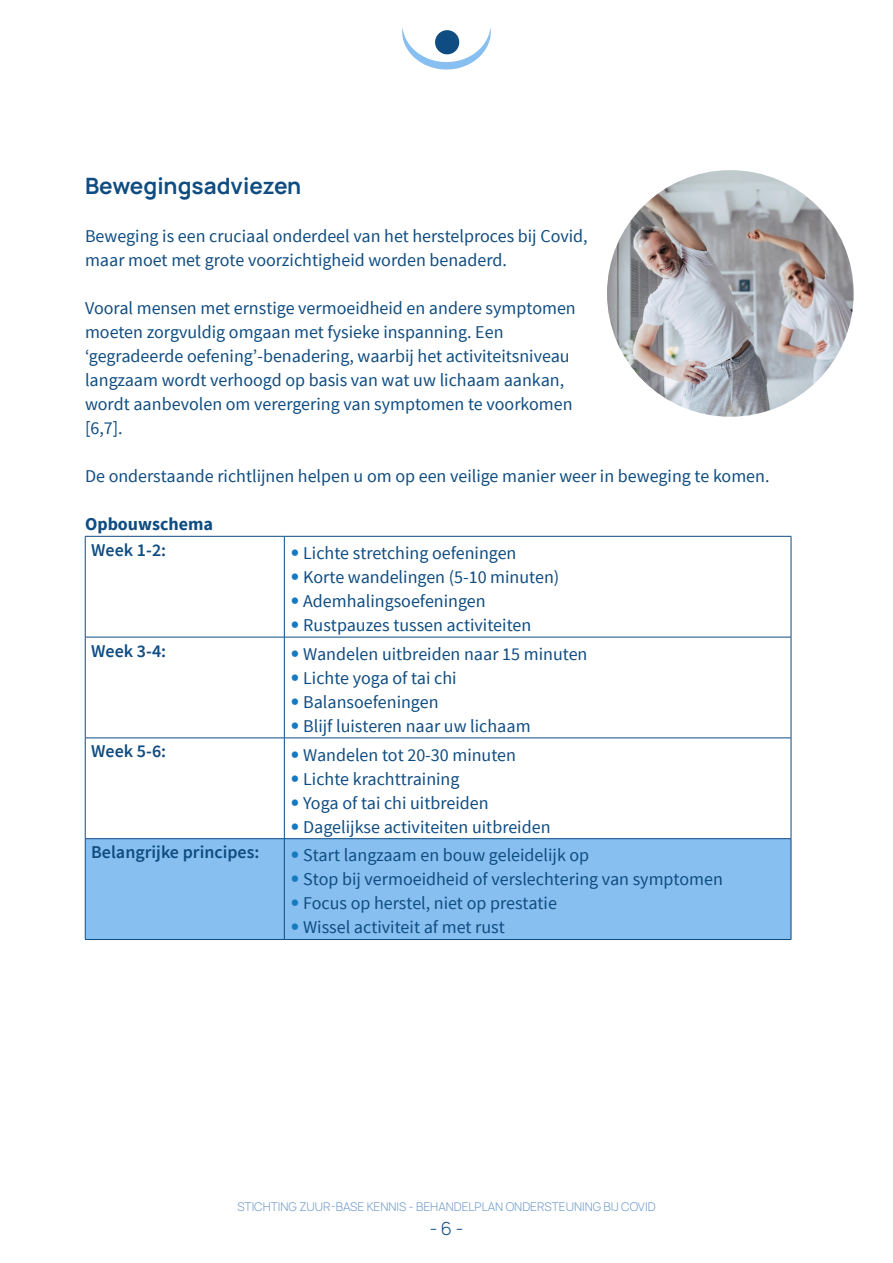
<style>
.page{position:relative;width:893px;height:1263px;background:#fff}
.page>*{position:absolute;margin:0;border:0;box-sizing:border-box;transform-origin:0 0}
.t1{font:700 22.5px "Hauora";color:#0f4c81}
.t2{font:18px/24px "Source Sans Pro";color:#0f4c81}
.t3{font:600 18px "Source Sans Pro";color:#0f4c81}
.t4{font:700 18px "Source Sans Pro";color:#0f4c81}
.t5{font:300 18px "Hauora";color:#0f4c81}
.t6{font:300 12px "Hauora";color:#709aca}
.s1{font-family:"Meta";color:#177ac0}
</style>
<div class="page">
<div style="left:86px;top:839px;width:705px;height:100px;background:#87bff0"></div>
<hr style="left:85px;top:536px;width:199px;height:1px;background:#0f4c81">
<hr style="left:85px;top:536px;width:1px;height:101px;background:#0f4c81">
<hr style="left:284px;top:536px;width:507px;height:1px;background:#0f4c81">
<hr style="left:284px;top:536px;width:1px;height:101px;background:#0f4c81">
<hr style="left:791px;top:536px;width:1px;height:101px;background:#0f4c81">
<hr style="left:85px;top:637px;width:199px;height:1px;background:#0f4c81">
<hr style="left:85px;top:637px;width:1px;height:101px;background:#0f4c81">
<hr style="left:284px;top:637px;width:507px;height:1px;background:#0f4c81">
<hr style="left:284px;top:637px;width:1px;height:101px;background:#0f4c81">
<hr style="left:791px;top:637px;width:1px;height:101px;background:#0f4c81">
<hr style="left:85px;top:738px;width:199px;height:1px;background:#0f4c81">
<hr style="left:85px;top:738px;width:1px;height:100px;background:#0f4c81">
<hr style="left:284px;top:738px;width:507px;height:1px;background:#0f4c81">
<hr style="left:284px;top:738px;width:1px;height:100px;background:#0f4c81">
<hr style="left:791px;top:738px;width:1px;height:100px;background:#0f4c81">
<hr style="left:85px;top:838px;width:199px;height:1px;background:#0f4c81">
<hr style="left:85px;top:839px;width:1px;height:100px;background:#0f4c81">
<hr style="left:284px;top:838px;width:507px;height:1px;background:#0f4c81">
<hr style="left:284px;top:839px;width:1px;height:100px;background:#0f4c81">
<hr style="left:791px;top:839px;width:1px;height:100px;background:#0f4c81">
<hr style="left:85px;top:939px;width:199px;height:1px;background:#0f4c81">
<hr style="left:284px;top:939px;width:507px;height:1px;background:#0f4c81">
<svg style="left:402px;top:28px;width:89px;height:42px"></svg>
<img style="left:607px;top:170px;width:247px;height:247px;border-radius:123px">
<p class="t1" style="left:85px;top:167px;width:218px">Bewegingsadviezen</p>
<p class="t2" style="left:85px;top:224px;width:504px">Beweging is een cruciaal onderdeel van het herstelproces bij Covid, maar moet met grote voorzichtigheid worden benaderd.</p>
<p class="t2" style="left:85px;top:296px;width:492px">Vooral mensen met ernstige vermoeidheid en andere symptomen moeten zorgvuldig omgaan met fysieke inspanning. Een ‘gegradeerde oefening’-benadering, waarbij het activiteitsniveau langzaam wordt verhoogd op basis van wat uw lichaam aankan, wordt aanbevolen om verergering van symptomen te voorkomen [6,7].</p>
<p class="t2" style="left:85px;top:464px;width:684px">De onderstaande richtlijnen helpen u om op een veilige manier weer in beweging te komen.</p>
<p class="t4" style="left:85px;top:513px;width:130px">Opbouwschema</p>
<p class="t3" style="left:91px;top:538px;width:76px">Week 1-2:</p>
<p class="t2" style="left:290px;top:541px;width:228px"><span class="s1">•</span> Lichte stretching oefeningen</p>
<p class="t2" style="left:290px;top:565px;width:271px"><span class="s1">•</span> Korte wandelingen (5-10 minuten)</p>
<p class="t2" style="left:290px;top:589px;width:197px"><span class="s1">•</span> Ademhalingsoefeningen</p>
<p class="t2" style="left:290px;top:613px;width:242px"><span class="s1">•</span> Rustpauzes tussen activiteiten</p>
<p class="t3" style="left:91px;top:639px;width:76px">Week 3-4:</p>
<p class="t2" style="left:290px;top:642px;width:299px"><span class="s1">•</span> Wandelen uitbreiden naar 15 minuten</p>
<p class="t2" style="left:290px;top:666px;width:168px"><span class="s1">•</span> Lichte yoga of tai chi</p>
<p class="t2" style="left:290px;top:690px;width:150px"><span class="s1">•</span> Balansoefeningen</p>
<p class="t2" style="left:290px;top:714px;width:242px"><span class="s1">•</span> Blijf luisteren naar uw lichaam</p>
<p class="t3" style="left:91px;top:740px;width:76px">Week 5-6:</p>
<p class="t2" style="left:290px;top:743px;width:227px"><span class="s1">•</span> Wandelen tot 20-30 minuten</p>
<p class="t2" style="left:290px;top:767px;width:171px"><span class="s1">•</span> Lichte krachttraining</p>
<p class="t2" style="left:290px;top:791px;width:200px"><span class="s1">•</span> Yoga of tai chi uitbreiden</p>
<p class="t2" style="left:290px;top:815px;width:262px"><span class="s1">•</span> Dagelijkse activiteiten uitbreiden</p>
<p class="t3" style="left:91px;top:841px;width:170px">Belangrijke principes:</p>
<p class="t2" style="left:290px;top:844px;width:300px"><span class="s1">•</span> Start langzaam en bouw geleidelijk op</p>
<p class="t2" style="left:290px;top:868px;width:434px"><span class="s1">•</span> Stop bij vermoeidheid of verslechtering van symptomen</p>
<p class="t2" style="left:290px;top:892px;width:268px"><span class="s1">•</span> Focus op herstel, niet op prestatie</p>
<p class="t2" style="left:290px;top:916px;width:216px"><span class="s1">•</span> Wissel activiteit af met rust</p>
<p class="t6" style="left:237px;top:1198px;width:420px">STICHTING ZUUR-BASE KENNIS - BEHANDELPLAN ONDERSTEUNING BIJ COVID</p>
<p class="t5" style="left:430px;top:1215px;width:35px">- 6 -</p>
</div>
